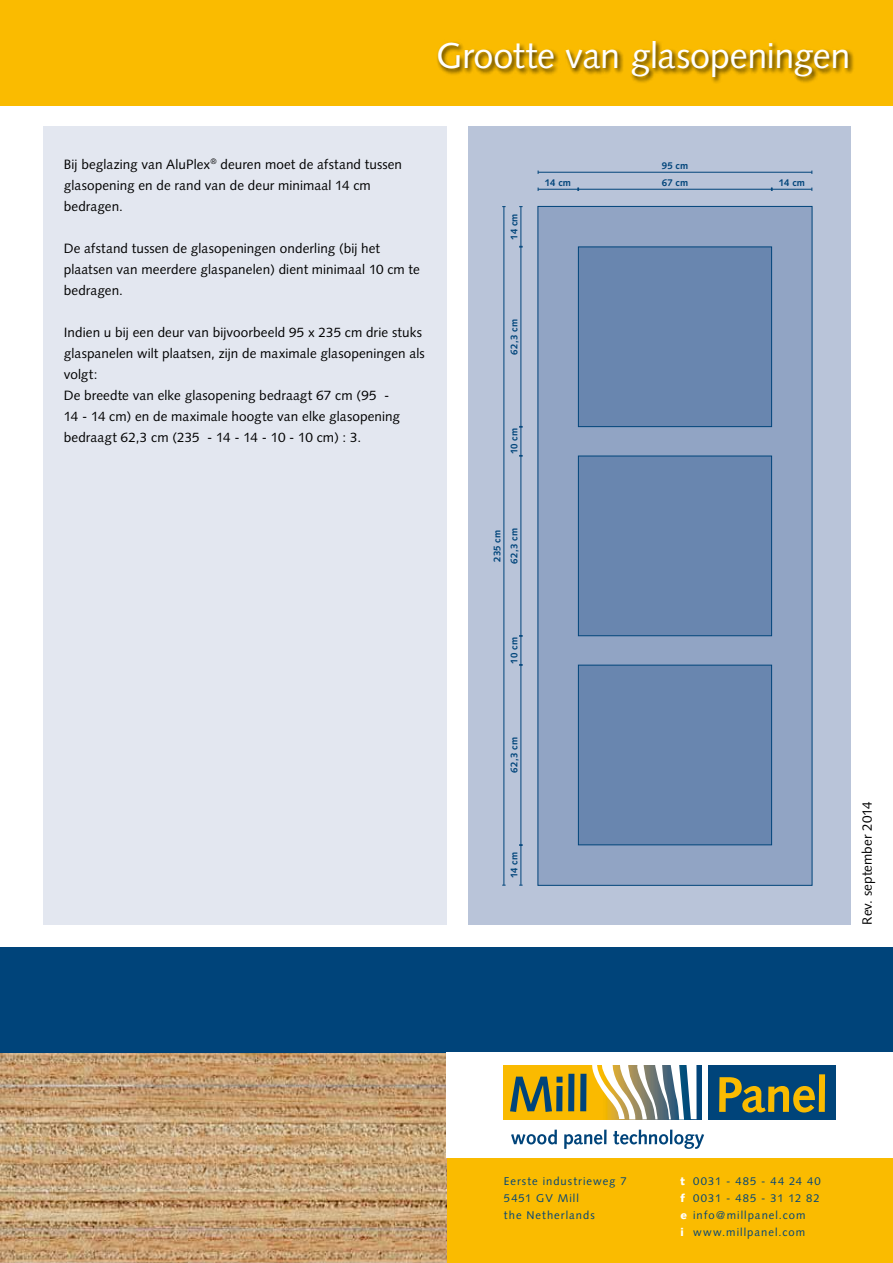
<style>
.page{position:relative;width:893px;height:1263px;background:#fff}
.page>*{position:absolute;margin:0;border:0;box-sizing:border-box;transform-origin:0 0}
.t1{font:36px "Syntax";letter-spacing:-.01em;color:#fff}
.t2{font:13.5px/21px "Syntax";letter-spacing:.005em;color:#000}
.t3{font:11.25px/17px "Syntax";letter-spacing:.09em;color:#00447a}
.t4{font:700 9.75px "Syntax";letter-spacing:.02em;color:#00447a}
.s1{font-weight:900;color:#fff}
</style>
<div class="page">
<div style="left:446px;top:1158px;width:447px;height:105px;background:#fabb00"></div>
<img style="left:0;top:1052px;width:446px;height:211px">
<div style="left:0;top:0;width:893px;height:105px;background:#fabb00"></div>
<div style="left:0;top:947px;width:893px;height:105px;background:#00447a"></div>
<div style="left:436px;top:39px;width:418px;height:45px;background:#000;opacity:.75"></div>
<svg style="left:504px;top:1065px;width:332px;height:54px;background:#62724c"></svg>
<svg style="left:590px;top:1065px;width:107px;height:54px"></svg>
<div style="left:702px;top:1061px;width:5px;height:59px;background:#fff"></div>
<svg style="left:511px;top:1130px;width:46px;height:14px"></svg>
<svg style="left:564px;top:1130px;width:42px;height:19px"></svg>
<svg style="left:613px;top:1130px;width:91px;height:19px"></svg>
<svg style="left:510px;top:1076px;width:52px;height:36px;background:#828139"></svg>
<div style="left:568px;top:1074px;width:6px;height:37px;background:#00447a"></div>
<div style="left:580px;top:1074px;width:6px;height:37px;background:#00447a"></div>
<svg style="left:719px;top:1077px;width:96px;height:35px;background:#6a7645"></svg>
<div style="left:819px;top:1074px;width:6px;height:38px;background:#fabb00"></div>
<div style="left:43px;top:127px;width:403px;height:798px;background:#e3e7f0"></div>
<div style="left:468px;top:127px;width:382px;height:798px;background:#b9c4d9"></div>
<hr style="left:503px;top:207px;width:1px;height:678px;background:#00447a">
<hr style="left:520px;top:207px;width:1px;height:39px;background:#00447a">
<hr style="left:520px;top:845px;width:1px;height:40px;background:#00447a">
<hr style="left:579px;top:189px;width:192px;height:1px;background:#00447a">
<hr style="left:772px;top:189px;width:40px;height:1px;background:#00447a">
<hr style="left:538px;top:189px;width:40px;height:1px;background:#00447a">
<hr style="left:538px;top:172px;width:274px;height:1px;background:#00447a">
<hr style="left:520px;top:247px;width:1px;height:179px;background:#00447a">
<hr style="left:520px;top:456px;width:1px;height:179px;background:#00447a">
<hr style="left:520px;top:665px;width:1px;height:180px;background:#00447a">
<svg style="left:519px;top:426px;width:4px;height:31px"></svg>
<svg style="left:519px;top:635px;width:4px;height:31px"></svg>
<div style="left:538px;top:206px;width:274px;height:679px;background:#91a4c4"></div>
<div style="left:578px;top:665px;width:194px;height:180px;background:#6986af;border:1px solid #00447a"></div>
<div style="left:578px;top:456px;width:194px;height:180px;background:#6986af;border:1px solid #00447a"></div>
<div style="left:578px;top:247px;width:194px;height:180px;background:#6986af;border:1px solid #00447a"></div>
<h1 class="t1" style="left:437px;top:35px;width:415px">Grootte van glasopeningen</h1>
<p class="t2" style="left:64px;top:153px;width:340px">Bij beglazing van AluPlex<sup>®</sup> deuren moet de afstand tussen glasopening en de rand van de deur minimaal 14 cm bedragen.</p>
<p class="t2" style="left:64px;top:237px;width:358px">De afstand tussen de glasopeningen onderling (bij het plaatsen van meerdere glaspanelen) dient minimaal 10 cm te bedragen.</p>
<p class="t2" style="left:64px;top:321px;width:363px">Indien u bij een deur van bijvoorbeeld 95 x 235 cm drie stuks glaspanelen wilt plaatsen, zijn de maximale glasopeningen als volgt:<br>De breedte van elke glasopening bedraagt 67 cm (95 -<br>14 - 14 cm) en de maximale hoogte van elke glasopening bedraagt 62,3 cm (235 - 14 - 14 - 10 - 10 cm) : 3.</p>
<p class="t4" style="left:509px;top:240px;width:28px;rotate:-90deg">14 cm</p>
<p class="t4" style="left:662px;top:160px;width:28px">95 cm</p>
<p class="t4" style="left:545px;top:177px;width:28px">14 cm</p>
<p class="t4" style="left:662px;top:177px;width:28px">67 cm</p>
<p class="t4" style="left:779px;top:177px;width:28px">14 cm</p>
<p class="t4" style="left:509px;top:354px;width:37px;rotate:-90deg">62,3 cm</p>
<p class="t4" style="left:509px;top:454px;width:28px;rotate:-90deg">10 cm</p>
<p class="t4" style="left:492px;top:562px;width:34px;rotate:-90deg">235 cm</p>
<p class="t4" style="left:509px;top:564px;width:37px;rotate:-90deg">62,3 cm</p>
<p class="t4" style="left:509px;top:664px;width:28px;rotate:-90deg">10 cm</p>
<p class="t4" style="left:509px;top:773px;width:37px;rotate:-90deg">62,3 cm</p>
<p class="t4" style="left:509px;top:878px;width:28px;rotate:-90deg">14 cm</p>
<p class="t2" style="left:857px;top:925px;width:125px;rotate:-90deg">Rev. september 2014</p>
<p class="t3" style="left:504px;top:1173px;width:124px">Eerste industrieweg 7<br>5451 GV Mill<br>the Netherlands</p>
<p class="t3" style="left:680px;top:1173px;width:142px"><span class="s1">t</span> 0031 - 485 - 44 24 40 <span class="s1">f</span> 0031 - 485 - 31 12 82 <span class="s1">e</span> info@millpanel.com<br><span class="s1">i</span> www.millpanel.com</p>
</div>
